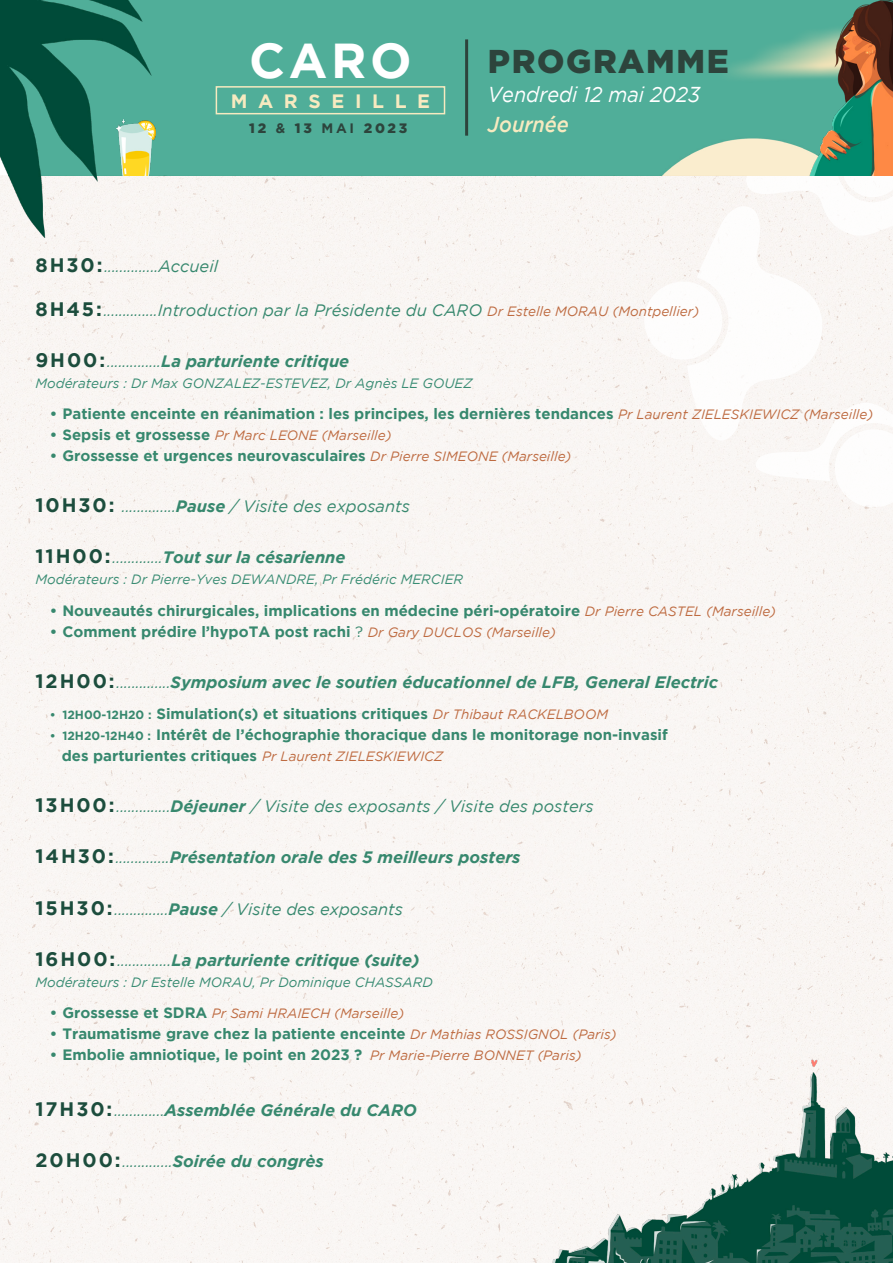
<style>
.page{position:relative;width:893px;height:1263px;background:#fff}
.page>*{position:absolute;margin:0;border:0;box-sizing:border-box;transform-origin:0 0}
.t1{font:700 48.9px "Gotham";color:#fff}
.t2{font:900 33px "Gotham";letter-spacing:.05em;color:#2d443c}
.t3{font:italic 21.6px "Gotham";color:#fff;scale:.92 1}
.t4{font:italic 500 21.6px "Gotham";color:#f7eac0;scale:.92 1}
.t5{font:700 19.35px "Gotham";letter-spacing:.55em;color:#f7eac0}
.t6{font:italic 700 16.5px "Gotham";color:#37886e}
.t7{font:italic 16.5px "Gotham";color:#37886e}
.t8{font:italic 15.15px "Gotham";color:#37886e}
.t9{font:700 15px "Gotham";color:#37886e}
.t10{font:900 13.65px "Gotham";letter-spacing:.2em;color:#2d443c}
.t11{font:italic 13.5px "Gotham";color:#398c73}
.t12{font:italic 13.5px "Gotham";color:#be6b41}
.s1{font-weight:700}
.s2{font-weight:700;font-style:normal;font-size:19.5px;color:#1c4d3d}
.s3{font-size:16.5px}
.s4{font-size:15.15px}
.s5{font-size:13.5px;color:#be6b41}
.s6{font-style:normal;font-size:19.5px;color:#1c4d3d}
.s7{font-weight:400;font-size:15.15px}
.s8{font-weight:400;font-style:italic;font-size:13.5px;color:#be6b41}
.s9{font-weight:700;font-style:normal;font-size:15px;color:#37886e}
.s10{font-weight:400}
.s11{font-size:12px}
</style>
<div class="page">
<div style="left:0;top:175px;width:893px;height:1088px;background:#f9f6f3"></div>
<div style="left:639px;top:175px;width:254px;height:338px;background:#faf7f5"></div>
<div style="left:154px;top:0;width:647px;height:175px;background:#50ae99"></div>
<img style="left:666px;top:0;width:135px;height:143px">
<img style="left:0;top:0;width:154px;height:244px">
<div style="left:216px;top:86px;width:229px;height:28px;border:2px solid #f7eac0"></div>
<hr style="left:465px;top:39px;width:3px;height:97px;background:#2d443c">
<img style="left:545px;top:1051px;width:348px;height:212px">
<img style="left:801px;top:0;width:92px;height:175px">
<img style="left:111px;top:115px;width:53px;height:60px">
<p class="t1" style="left:249px;top:32px;width:164px">CARO</p>
<p class="t2" style="left:488px;top:42px;width:242px">PROGRAMME</p>
<p class="t5" style="left:231px;top:90px;width:201px">MARSEILLE</p>
<p class="t3" style="left:488px;top:83px;width:232px">Vendredi 12 mai 2023</p>
<p class="t4" style="left:488px;top:112px;width:89px">Journée</p>
<p class="t10" style="left:249px;top:120px;width:160px">12 <span class="s1">&amp;</span> 13 <span class="s1">MAI</span> 2023</p>
<p class="t8" style="left:35px;top:258px;width:184px"><span class="s2">8H30:</span>..............<span class="s3">Accueil</span></p>
<p class="t7" style="left:35px;top:301px;width:665px"><span class="s2">8H45:</span><span class="s4">..............</span>Introduction par la Présidente du CARO <span class="s5">Dr Estelle MORAU (Montpellier)</span></p>
<p class="t6" style="left:35px;top:352px;width:315px"><span class="s6">9H00:</span><span class="s7">..............</span>La parturiente critique</p>
<p class="t11" style="left:35px;top:376px;width:439px">Modérateurs : Dr Max GONZALEZ-ESTEVEZ, Dr Agnès LE GOUEZ</p>
<p class="t9" style="left:50px;top:405px;width:825px">• Patiente enceinte en réanimation : les principes, les dernières tendances <span class="s8">Pr Laurent ZIELESKIEWICZ (Marseille)</span></p>
<p class="t12" style="left:50px;top:428px;width:343px"><span class="s9">• Sepsis et grossesse</span> Pr Marc LEONE (Marseille)</p>
<p class="t9" style="left:50px;top:447px;width:523px">• Grossesse et urgences neurovasculaires <span class="s8">Dr Pierre SIMEONE (Marseille)</span></p>
<p class="t7" style="left:35px;top:497px;width:376px"><span class="s2">10H30:</span> <span class="s4">..............</span><span class="s1">Pause</span> / Visite des exposants</p>
<p class="t6" style="left:35px;top:548px;width:311px"><span class="s6">11H00:</span><span class="s7">.............</span>Tout sur la césarienne</p>
<p class="t11" style="left:35px;top:572px;width:429px">Modérateurs : Dr Pierre-Yves DEWANDRE, Pr Frédéric MERCIER</p>
<p class="t9" style="left:50px;top:602px;width:728px">• Nouveautés chirurgicales, implications en médecine péri-opératoire <span class="s8">Dr Pierre CASTEL (Marseille)</span></p>
<p class="t9" style="left:50px;top:623px;width:508px">• Comment prédire l’hypoTA post rachi <span class="s10">?</span> <span class="s8">Dr Gary DUCLOS (Marseille)</span></p>
<p class="t6" style="left:35px;top:673px;width:684px"><span class="s6">12H00:</span><span class="s7">..............</span>Symposium avec le soutien éducationnel de LFB, General Electric</p>
<p class="t9" style="left:50px;top:705px;width:560px"><span class="s11">• 12H00-12H20 :</span> Simulation(s) et situations critiques <span class="s8">Dr Thibaut RACKELBOOM</span></p>
<p class="t9" style="left:50px;top:726px;width:620px"><span class="s11">• 12H20-12H40 :</span> Intérêt de l’échographie thoracique dans le monitorage non-invasif</p>
<p class="t9" style="left:62px;top:747px;width:383px">des parturientes critiques <span class="s8">Pr Laurent ZIELESKIEWICZ</span></p>
<p class="t7" style="left:35px;top:797px;width:560px"><span class="s2">13H00:</span><span class="s4">..............</span><span class="s1">Déjeuner</span> / Visite des exposants / Visite des posters</p>
<p class="t6" style="left:35px;top:848px;width:487px"><span class="s6">14H30:</span><span class="s7">..............</span>Présentation orale des 5 meilleurs posters</p>
<p class="t7" style="left:35px;top:899px;width:369px"><span class="s2">15H30:</span><span class="s4">..............</span><span class="s1">Pause</span> / Visite des exposants</p>
<p class="t6" style="left:35px;top:950px;width:386px"><span class="s6">16H00:</span><span class="s7">..............</span>La parturiente critique (suite)</p>
<p class="t11" style="left:35px;top:974px;width:399px">Modérateurs : Dr Estelle MORAU, Pr Dominique CHASSARD</p>
<p class="t12" style="left:50px;top:1006px;width:356px"><span class="s9">• Grossesse et SDRA</span> Pr Sami HRAIECH (Marseille)</p>
<p class="t9" style="left:50px;top:1025px;width:568px">• Traumatisme grave chez la patiente enceinte <span class="s8">Dr Mathias ROSSIGNOL (Paris)</span></p>
<p class="t9" style="left:50px;top:1046px;width:533px">• Embolie amniotique, le point en 2023 ? <span class="s8">Pr Marie-Pierre BONNET (Paris)</span></p>
<p class="t6" style="left:35px;top:1100px;width:383px"><span class="s6">17H30:</span><span class="s7">.............</span>Assemblée Générale du CARO</p>
<p class="t6" style="left:35px;top:1151px;width:290px"><span class="s6">20H00:</span><span class="s7">.............</span>Soirée du congrès</p>
</div>
